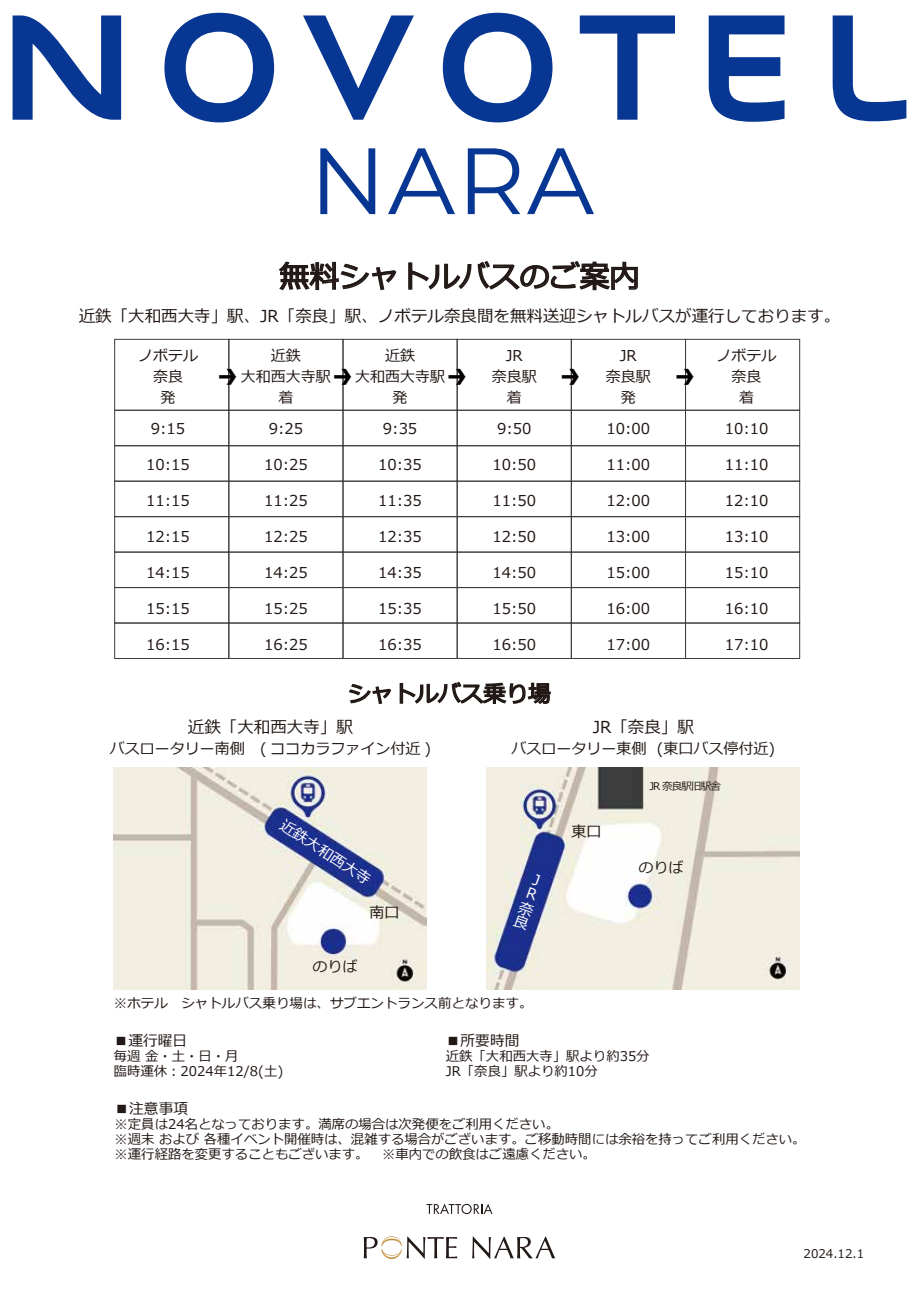
<style>
.page{position:relative;width:919px;height:1289px;background:#fff}
.page>*{position:absolute;margin:0;border:0;box-sizing:border-box;transform-origin:0 0}
.t1{font:600 37.05px "Montserrat";color:#040000}
.t2{font:30px "Meiryo";color:#221815}
.t3{font:22.5px "Meiryo";color:#221815}
.t4{font:16.5px "Meiryo";color:#221815}
.t5{font:15px/21px "Meiryo";color:#221815;text-align:center}
.t6{font:15px "Meiryo";color:#fff}
.t7{font:14.7px "Meiryo";color:#221815}
.t8{font:13.5px "Meiryo";color:#221815}
.t9{font:13.35px/15px "Meiryo";color:#221815}
.t10{font:12px "Meiryo";color:#221815}
.t11{font:10.5px "Meiryo";letter-spacing:-.08em;color:#221815}
</style>
<div class="page">
<svg style="left:13px;top:15px;width:108px;height:105px"></svg>
<svg style="left:164px;top:13px;width:110px;height:109px"></svg>
<svg style="left:303px;top:15px;width:111px;height:105px"></svg>
<svg style="left:443px;top:13px;width:109px;height:109px"></svg>
<svg style="left:579px;top:15px;width:96px;height:105px"></svg>
<svg style="left:708px;top:15px;width:76px;height:107px"></svg>
<svg style="left:832px;top:15px;width:74px;height:106px"></svg>
<svg style="left:320px;top:148px;width:55px;height:66px"></svg>
<svg style="left:388px;top:148px;width:67px;height:66px"></svg>
<svg style="left:468px;top:148px;width:52px;height:66px"></svg>
<svg style="left:527px;top:148px;width:67px;height:66px"></svg>
<svg style="left:472px;top:1236px;width:83px;height:22px"></svg>
<svg style="left:364px;top:1236px;width:93px;height:22px"></svg>
<svg style="left:426px;top:1203px;width:66px;height:10px"></svg>
<svg style="left:278px;top:261px;width:119px;height:30px"></svg>
<svg style="left:408px;top:261px;width:230px;height:30px"></svg>
<svg style="left:349px;top:683px;width:43px;height:21px"></svg>
<svg style="left:399px;top:681px;width:152px;height:23px"></svg>
<img style="left:486px;top:767px;width:313px;height:222px">
<img style="left:114px;top:767px;width:313px;height:222px">
<div style="left:114px;top:339px;width:115px;height:71px;border:1px solid #3c3c3c"></div>
<div style="left:228px;top:339px;width:115px;height:71px;border:1px solid #3c3c3c"></div>
<div style="left:342px;top:339px;width:115px;height:71px;border:1px solid #3c3c3c"></div>
<div style="left:457px;top:339px;width:114px;height:71px;border:1px solid #3c3c3c"></div>
<div style="left:571px;top:339px;width:114px;height:71px;border:1px solid #3c3c3c"></div>
<div style="left:685px;top:339px;width:115px;height:71px;border:1px solid #3c3c3c"></div>
<div style="left:114px;top:410px;width:115px;height:36px;border:1px solid #3c3c3c"></div>
<div style="left:228px;top:410px;width:115px;height:36px;border:1px solid #3c3c3c"></div>
<div style="left:342px;top:410px;width:115px;height:36px;border:1px solid #3c3c3c"></div>
<div style="left:457px;top:410px;width:114px;height:36px;border:1px solid #3c3c3c"></div>
<div style="left:571px;top:410px;width:114px;height:36px;border:1px solid #3c3c3c"></div>
<div style="left:685px;top:410px;width:115px;height:36px;border:1px solid #3c3c3c"></div>
<div style="left:114px;top:445px;width:115px;height:36px;border:1px solid #3c3c3c"></div>
<div style="left:228px;top:445px;width:115px;height:36px;border:1px solid #3c3c3c"></div>
<div style="left:342px;top:445px;width:115px;height:36px;border:1px solid #3c3c3c"></div>
<div style="left:457px;top:445px;width:114px;height:36px;border:1px solid #3c3c3c"></div>
<div style="left:571px;top:445px;width:114px;height:36px;border:1px solid #3c3c3c"></div>
<div style="left:685px;top:445px;width:115px;height:36px;border:1px solid #3c3c3c"></div>
<div style="left:114px;top:481px;width:115px;height:36px;border:1px solid #3c3c3c"></div>
<div style="left:228px;top:481px;width:115px;height:36px;border:1px solid #3c3c3c"></div>
<div style="left:342px;top:481px;width:115px;height:36px;border:1px solid #3c3c3c"></div>
<div style="left:457px;top:481px;width:114px;height:36px;border:1px solid #3c3c3c"></div>
<div style="left:571px;top:481px;width:114px;height:36px;border:1px solid #3c3c3c"></div>
<div style="left:685px;top:481px;width:115px;height:36px;border:1px solid #3c3c3c"></div>
<div style="left:114px;top:516px;width:115px;height:36px;border:1px solid #3c3c3c"></div>
<div style="left:228px;top:516px;width:115px;height:36px;border:1px solid #3c3c3c"></div>
<div style="left:342px;top:516px;width:115px;height:36px;border:1px solid #3c3c3c"></div>
<div style="left:457px;top:516px;width:114px;height:36px;border:1px solid #3c3c3c"></div>
<div style="left:571px;top:516px;width:114px;height:36px;border:1px solid #3c3c3c"></div>
<div style="left:685px;top:516px;width:115px;height:36px;border:1px solid #3c3c3c"></div>
<div style="left:114px;top:551px;width:115px;height:37px;border:1px solid #3c3c3c"></div>
<div style="left:228px;top:551px;width:115px;height:37px;border:1px solid #3c3c3c"></div>
<div style="left:342px;top:551px;width:115px;height:37px;border:1px solid #3c3c3c"></div>
<div style="left:457px;top:551px;width:114px;height:37px;border:1px solid #3c3c3c"></div>
<div style="left:571px;top:551px;width:114px;height:37px;border:1px solid #3c3c3c"></div>
<div style="left:685px;top:551px;width:115px;height:37px;border:1px solid #3c3c3c"></div>
<div style="left:114px;top:587px;width:115px;height:36px;border:1px solid #3c3c3c"></div>
<div style="left:228px;top:587px;width:115px;height:36px;border:1px solid #3c3c3c"></div>
<div style="left:342px;top:587px;width:115px;height:36px;border:1px solid #3c3c3c"></div>
<div style="left:457px;top:587px;width:114px;height:36px;border:1px solid #3c3c3c"></div>
<div style="left:571px;top:587px;width:114px;height:36px;border:1px solid #3c3c3c"></div>
<div style="left:685px;top:587px;width:115px;height:36px;border:1px solid #3c3c3c"></div>
<div style="left:114px;top:622px;width:115px;height:37px;border:1px solid #3c3c3c"></div>
<div style="left:228px;top:622px;width:115px;height:37px;border:1px solid #3c3c3c"></div>
<div style="left:342px;top:622px;width:115px;height:37px;border:1px solid #3c3c3c"></div>
<div style="left:457px;top:622px;width:114px;height:37px;border:1px solid #3c3c3c"></div>
<div style="left:571px;top:622px;width:114px;height:37px;border:1px solid #3c3c3c"></div>
<div style="left:685px;top:622px;width:115px;height:37px;border:1px solid #3c3c3c"></div>
<svg style="left:512px;top:873px;width:28px;height:58px"></svg>
<h2 class="t2" style="left:279px;top:255px;width:361px">無料シャトルバスのご案内</h2>
<p class="t4" style="left:79px;top:305px;width:763px">近鉄「大和西大寺」駅、JR「奈良」駅、ノボテル奈良間を無料送迎シャトルバスが運行しております。</p>
<p class="t5" style="left:138px;top:346px;width:61px">ノボテル奈良<br>発</p>
<p class="t5" style="left:151px;top:418px;width:36px">9:15</p>
<p class="t5" style="left:146px;top:454px;width:45px">10:15</p>
<p class="t5" style="left:146px;top:490px;width:45px">11:15</p>
<p class="t5" style="left:146px;top:526px;width:45px">12:15</p>
<p class="t5" style="left:146px;top:562px;width:45px">14:15</p>
<p class="t5" style="left:146px;top:598px;width:45px">15:15</p>
<p class="t5" style="left:146px;top:634px;width:45px">16:15</p>
<p class="t5" style="left:355px;top:346px;width:91px">近鉄<br>大和西大寺駅発</p>
<p class="t5" style="left:383px;top:418px;width:36px">9:35</p>
<p class="t5" style="left:378px;top:454px;width:45px">10:35</p>
<p class="t5" style="left:378px;top:490px;width:45px">11:35</p>
<p class="t5" style="left:378px;top:526px;width:45px">12:35</p>
<p class="t5" style="left:378px;top:562px;width:45px">14:35</p>
<p class="t5" style="left:378px;top:598px;width:45px">15:35</p>
<p class="t5" style="left:378px;top:634px;width:45px">16:35</p>
<p class="t5" style="left:241px;top:346px;width:91px">近鉄<br>大和西大寺駅着</p>
<p class="t5" style="left:269px;top:418px;width:36px">9:25</p>
<p class="t5" style="left:264px;top:454px;width:45px">10:25</p>
<p class="t5" style="left:264px;top:490px;width:45px">11:25</p>
<p class="t5" style="left:264px;top:526px;width:45px">12:25</p>
<p class="t5" style="left:264px;top:562px;width:45px">14:25</p>
<p class="t5" style="left:264px;top:598px;width:45px">15:25</p>
<p class="t5" style="left:264px;top:634px;width:45px">16:25</p>
<p class="t5" style="left:491px;top:346px;width:46px">JR<br>奈良駅着</p>
<p class="t5" style="left:497px;top:418px;width:36px">9:50</p>
<p class="t5" style="left:492px;top:454px;width:45px">10:50</p>
<p class="t5" style="left:492px;top:490px;width:45px">11:50</p>
<p class="t5" style="left:492px;top:526px;width:45px">12:50</p>
<p class="t5" style="left:492px;top:562px;width:45px">14:50</p>
<p class="t5" style="left:492px;top:598px;width:45px">15:50</p>
<p class="t5" style="left:492px;top:634px;width:45px">16:50</p>
<p class="t5" style="left:606px;top:346px;width:46px">JR<br>奈良駅発</p>
<p class="t5" style="left:606px;top:418px;width:45px">10:00</p>
<p class="t5" style="left:606px;top:454px;width:45px">11:00</p>
<p class="t5" style="left:606px;top:490px;width:45px">12:00</p>
<p class="t5" style="left:606px;top:526px;width:45px">13:00</p>
<p class="t5" style="left:606px;top:562px;width:45px">15:00</p>
<p class="t5" style="left:606px;top:598px;width:45px">16:00</p>
<p class="t5" style="left:606px;top:634px;width:45px">17:00</p>
<h1 class="t1" style="left:217px;top:347px;width:24px">→</h1>
<h1 class="t1" style="left:332px;top:347px;width:24px">→</h1>
<h1 class="t1" style="left:446px;top:347px;width:24px">→</h1>
<h1 class="t1" style="left:559px;top:347px;width:24px">→</h1>
<h1 class="t1" style="left:674px;top:347px;width:24px">→</h1>
<h3 class="t3" style="left:348px;top:678px;width:204px">シャトルバス乗り場</h3>
<p class="t5" style="left:716px;top:346px;width:61px">ノボテル奈良<br>着</p>
<p class="t5" style="left:724px;top:418px;width:45px">10:10</p>
<p class="t5" style="left:724px;top:454px;width:45px">11:10</p>
<p class="t5" style="left:724px;top:490px;width:45px">12:10</p>
<p class="t5" style="left:724px;top:526px;width:45px">13:10</p>
<p class="t5" style="left:724px;top:562px;width:45px">15:10</p>
<p class="t5" style="left:724px;top:598px;width:45px">16:10</p>
<p class="t5" style="left:724px;top:634px;width:45px">17:10</p>
<p class="t4" style="left:188px;top:715px;width:167px">近鉄「大和西大寺」駅</p>
<p class="t5" style="left:110px;top:738px;width:322px">バスロータリー南側 ( ココカラファイン付近 )</p>
<p class="t6" style="left:287px;top:814px;width:106px;rotate:33deg">近鉄大和西大寺</p>
<p class="t5" style="left:369px;top:903px;width:31px">南口</p>
<p class="t5" style="left:312px;top:956px;width:46px">のりば</p>
<p class="t4" style="left:592px;top:715px;width:103px">JR「奈良」駅</p>
<p class="t5" style="left:511px;top:738px;width:265px">バスロータリー東側 (東口バス停付近)</p>
<p class="t5" style="left:571px;top:822px;width:31px">東口</p>
<p class="t11" style="left:649px;top:778px;width:73px">JR 奈良駅旧駅舎</p>
<p class="t5" style="left:638px;top:857px;width:46px">のりば</p>
<p class="t8" style="left:114px;top:993px;width:420px">※ホテル　シャトルバス乗り場は、サブエントランス前となります。</p>
<p class="t7" style="left:114px;top:1030px;width:75px">■運行曜日</p>
<p class="t9" style="left:114px;top:1049px;width:171px">毎週 金・土・日・月<br>臨時運休︓2024年12/8(土)</p>
<p class="t7" style="left:446px;top:1030px;width:75px">■所要時間</p>
<p class="t9" style="left:446px;top:1049px;width:205px">近鉄「大和西大寺」駅より約35分<br>JR「奈良」駅より約10分</p>
<p class="t7" style="left:115px;top:1098px;width:75px">■注意事項</p>
<p class="t9" style="left:115px;top:1117px;width:692px">※定員は24名となっております。満席の場合は次発便をご利用ください。<br>※週末 および 各種イベント開催時は、混雑する場合がございます。ご移動時間には余裕を持ってご利用ください。※運行経路を変更することもございます。　※車内での飲食はご遠慮ください。</p>
<p class="t10" style="left:803px;top:1245px;width:62px">2024.12.1</p>
</div>
